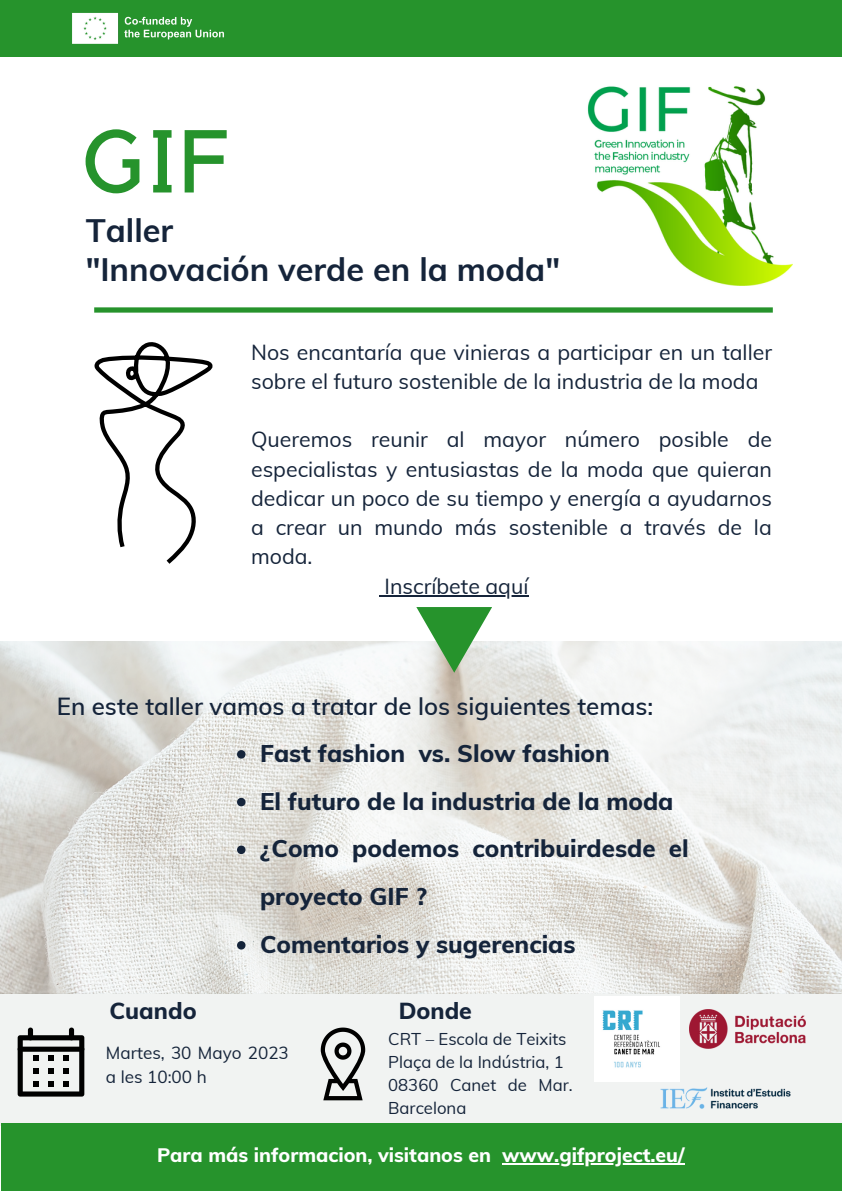
<style>
.page{position:relative;width:842px;height:1191px;background:#fff}
.page>*{position:absolute;margin:0;border:0;box-sizing:border-box;transform-origin:0 0}
.t1{font:87.9px "Kollektif";color:#26932c}
.t2{font:700 32.5px/38.9px "Muli";color:#15243a}
.t3{font:800 24.1px/47.7px "Muli";color:#15243a}
.t4{font:600 24.1px "Muli";color:#15243a}
.t5{font:800 23.1px "Muli";color:#15243a}
.t6{font:21.3px/29.2px "Muli";color:#15243a}
.t7{font:800 19.5px "Muli";color:#fff}
.t8{font:17.1px/24px "Muli";color:#15243a}
.t9{font:16.7px/23.2px "Muli";color:#15243a}
</style>
<div class="page">
<div style="left:0;top:993px;width:842px;height:131px;background:#f1f3f2"></div>
<div style="left:2px;top:1122px;width:840px;height:68px;background:#26932c"></div>
<div style="left:94px;top:307px;width:679px;height:5px;background:#26932c"></div>
<div style="left:0;top:0;width:842px;height:57px;background:#26932c"></div>
<img style="left:587px;top:86px;width:206px;height:199px">
<svg style="left:94px;top:342px;width:119px;height:221px"></svg>
<img style="left:0;top:641px;width:842px;height:351px">
<svg style="left:416px;top:607px;width:76px;height:65px"></svg>
<img style="left:72px;top:12px;width:152px;height:32px">
<img style="left:645px;top:1069px;width:160px;height:54px">
<hr style="left:385px;top:595px;width:143px;height:1px;background:#15243a">
<hr style="left:502px;top:1163px;width:183px;height:1px;background:#fff">
<svg style="left:237px;top:750px;width:9px;height:8px"></svg>
<svg style="left:237px;top:797px;width:9px;height:9px"></svg>
<svg style="left:237px;top:845px;width:9px;height:9px"></svg>
<svg style="left:237px;top:940px;width:9px;height:9px"></svg>
<img style="left:689px;top:1009px;width:117px;height:38px">
<img style="left:595px;top:996px;width:84px;height:84px">
<svg style="left:321px;top:1027px;width:44px;height:73px"></svg>
<svg style="left:18px;top:1027px;width:66px;height:69px"></svg>
<h1 class="t1" style="left:83px;top:121px;width:146px">GIF</h1>
<h2 class="t2" style="left:86px;top:210px;width:476px">Taller<br>"Innovación verde en la moda"</h2>
<p class="t6" style="left:251px;top:337px;width:522px">Nos encantaría que vinieras a participar en un taller sobre el futuro sostenible de la industria de la moda</p>
<p class="t6" style="left:251px;top:424px;width:522px">Queremos reunir al mayor número posible de</p>
<p class="t6" style="left:251px;top:454px;width:522px">especialistas y entusiastas de la moda que quieran</p>
<p class="t6" style="left:251px;top:483px;width:522px">dedicar un poco de su tiempo y energía a ayudarnos</p>
<p class="t6" style="left:251px;top:512px;width:522px">a crear un mundo más sostenible a través de la</p>
<p class="t6" style="left:251px;top:541px;width:63px">moda.</p>
<p class="t6" style="left:385px;top:571px;width:145px">Inscríbete aquí</p>
<p class="t4" style="left:57px;top:690px;width:598px">En este taller vamos a tratar de los siguientes temas:</p>
<p class="t3" style="left:260px;top:728px;width:430px">Fast fashion vs. Slow fashion<br>El futuro de la industria de la moda ¿Como podemos contribuirdesde el proyecto GIF ?<br>Comentarios y sugerencias</p>
<p class="t5" style="left:109px;top:995px;width:89px">Cuando</p>
<p class="t8" style="left:106px;top:1040px;width:184px">Martes, 30 Mayo 2023 a les 10:00 h</p>
<p class="t5" style="left:399px;top:995px;width:75px">Donde</p>
<p class="t9" style="left:388px;top:1026px;width:186px">CRT – Escola de Teixits<br>Plaça de la Indústria, 1<br>08360 Canet de Mar.<br>Barcelona</p>
<p class="t7" style="left:157px;top:1142px;width:529px">Para más informacion, visitanos en www.gifproject.eu/</p>
</div>
